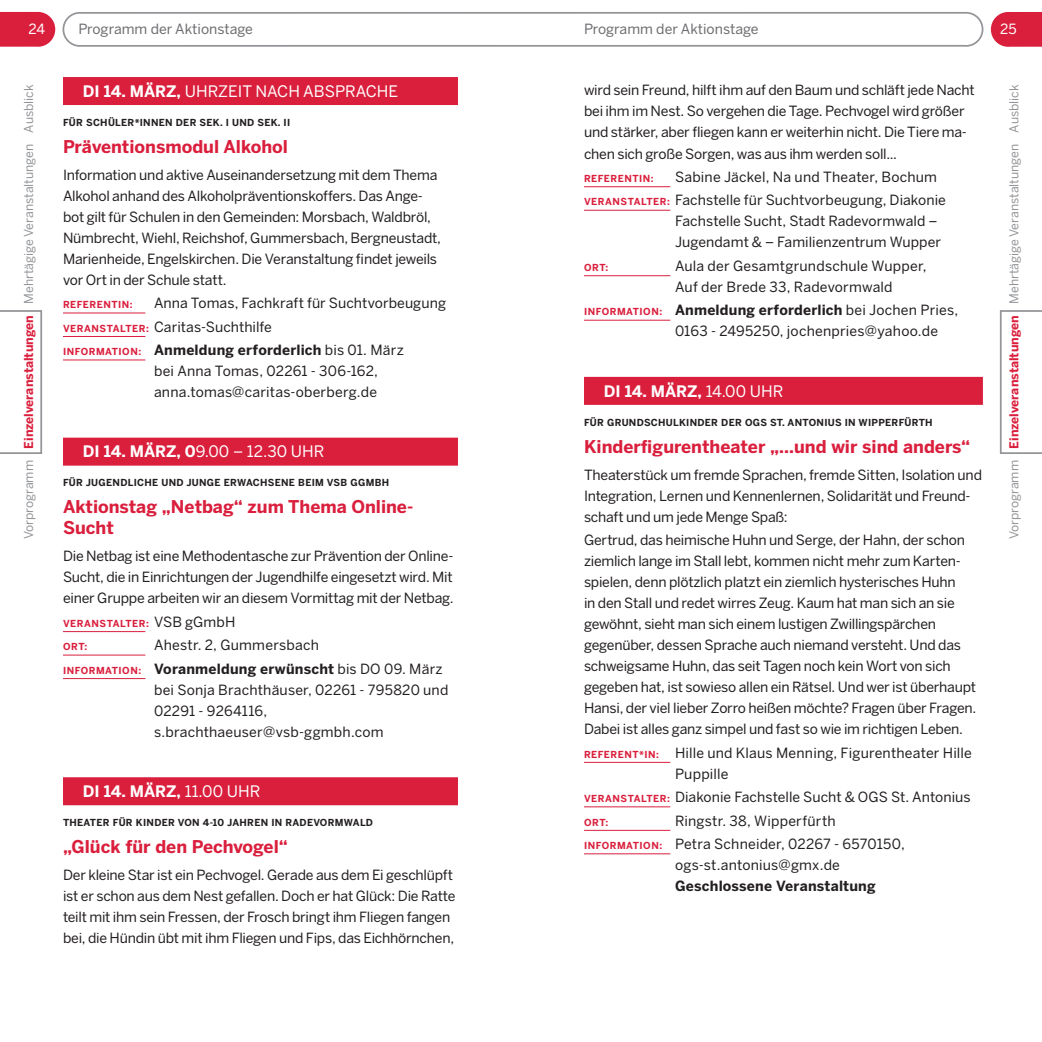
<style>
.page{position:relative;width:1042px;height:1042px;background:#fff}
.page>*{position:absolute;margin:0;border:0;box-sizing:border-box;transform-origin:0 0}
.t1{font:700 17.5px/21px "Benton Sans";color:#da1f3d}
.t2{font:700 15.75px "Benton Sans";letter-spacing:-.005em;color:#fff}
.t3{font:15.75px "Benton Sans";color:#fff}
.t4{font:14px/21px "Benton Sans";letter-spacing:-.015em;color:#231f20}
.t5{font:14px/21px "Benton Sans";letter-spacing:.015em;color:#231f20}
.t6{font:14px/21px "Benton Sans";letter-spacing:.01em;color:#231f20}
.t7{font:14px "Benton Sans";letter-spacing:.005em;color:#231f20}
.t8{font:14px "Benton Sans";color:#6c6d70}
.t9{font:700 14px "Benton Sans";letter-spacing:.015em;color:#231f20}
.t10{font:14px "Benton Sans";color:#fff}
.t11{font:12.25px "Benton Sans";color:#939598}
.t12{font:700 9.62px "Benton Sans";letter-spacing:.05em;color:#da1f3d}
.t13{font:700 9.62px "Benton Sans";letter-spacing:.03em;color:#231f20}
.t14{font:700 9.62px "Benton Sans";letter-spacing:.055em;color:#231f20}
.t15{font:700 9.62px "Benton Sans";letter-spacing:.135em;color:#231f20}
.s1{font-weight:700;color:#da1f3d}
.s2{font-weight:400}
.s3{font-weight:700;font-size:9.62px;color:#da1f3d}
.s4{font-weight:700}
</style>
<div class="page">
<svg style="left:0;top:12px;width:55px;height:35px;background:#dc2f4a"></svg>
<svg style="left:62px;top:13px;width:922px;height:34px"></svg>
<svg style="left:991px;top:12px;width:51px;height:35px;background:#dc304c"></svg>
<svg style="left:0;top:310px;width:42px;height:144px"></svg>
<svg style="left:1000px;top:310px;width:42px;height:144px"></svg>
<div style="left:63px;top:77px;width:395px;height:28px;background:#da1f3d"></div>
<hr style="left:63px;top:313px;width:82px;height:1px;background:#da1f3d">
<hr style="left:63px;top:336px;width:82px;height:1px;background:#da1f3d">
<hr style="left:63px;top:360px;width:82px;height:1px;background:#da1f3d">
<div style="left:63px;top:438px;width:395px;height:28px;background:#da1f3d"></div>
<hr style="left:63px;top:631px;width:82px;height:1px;background:#da1f3d">
<hr style="left:63px;top:655px;width:82px;height:1px;background:#da1f3d">
<hr style="left:63px;top:678px;width:82px;height:1px;background:#da1f3d">
<div style="left:63px;top:777px;width:395px;height:28px;background:#da1f3d"></div>
<hr style="left:584px;top:186px;width:86px;height:1px;background:#da1f3d">
<hr style="left:584px;top:210px;width:86px;height:1px;background:#da1f3d">
<hr style="left:584px;top:275px;width:86px;height:1px;background:#da1f3d">
<hr style="left:584px;top:320px;width:86px;height:1px;background:#da1f3d">
<div style="left:584px;top:377px;width:399px;height:28px;background:#da1f3d"></div>
<hr style="left:584px;top:762px;width:86px;height:1px;background:#da1f3d">
<hr style="left:584px;top:806px;width:86px;height:1px;background:#da1f3d">
<hr style="left:584px;top:830px;width:86px;height:1px;background:#da1f3d">
<hr style="left:584px;top:853px;width:86px;height:1px;background:#da1f3d">
<p class="t10" style="left:29px;top:21px;width:18px">24</p>
<p class="t10" style="left:1000px;top:21px;width:18px">25</p>
<p class="t8" style="left:78px;top:21px;width:176px">Programm der Aktionstage</p>
<p class="t8" style="left:584px;top:21px;width:176px">Programm der Aktionstage</p>
<p class="t11" style="left:22px;top:539px;width:456px;rotate:-90deg">Vorprogramm <span class="s1">Einzelveranstaltungen</span> Mehrtägige Veranstaltungen Ausblick</p>
<p class="t2" style="left:83px;top:82px;width:124px">DI 14. März, <span class="s2">Uhrzeit</span></p>
<p class="t3" style="left:255px;top:82px;width:12px">nach</p>
<p class="t3" style="left:303px;top:82px;width:22px">Absprache</p>
<p class="t13" style="left:63px;top:116px;width:45px">Für Schül</p>
<p class="t13" style="left:121px;top:116px;width:166px">er*innen der Sek. I und Sek. II</p>
<p class="t1" style="left:63px;top:136px;width:227px">Präventionsmodul Alkohol</p>
<p class="t4" style="left:63px;top:164px;width:379px">Information und aktive Auseinandersetzung mit dem Thema Alkohol anhand des Alkoholpräventionskoffers. Das Ange&shy;bot gilt für Schulen in den Gemeinden: Morsbach, Waldbröl, Nümbrecht, Wiehl, Reichshof, Gummersbach, Bergneustadt, Marienheide, Engelskirchen. Die Veranstaltung findet jeweils vor Ort in der Schule statt.</p>
<p class="t12" style="left:63px;top:299px;width:71px">Referentin:</p>
<p class="t7" style="left:154px;top:295px;width:293px">Anna Tomas, Fachkraft für Suchtvorbeugung</p>
<p class="t12" style="left:63px;top:322px;width:37px">VERANST</p>
<p class="t12" style="left:113px;top:322px;width:21px">ALTER</p>
<p class="t4" style="left:146px;top:316px;width:127px"><span class="s3">:</span> Caritas-Suchthilfe</p>
<p class="t12" style="left:63px;top:346px;width:8px">INFOR</p>
<p class="t12" style="left:96px;top:346px;width:24px">MATION</p>
<p class="t5" style="left:154px;top:339px;width:251px;text-indent:-16px"><span class="s3">:</span> <span class="s4">Anmeldung erforderlich</span> bis 01. März bei Anna Tomas, 02261 - 306-162, anna.tomas@caritas-oberberg.de</p>
<p class="t3" style="left:83px;top:442px;width:243px"><span class="s4">DI 14. März, 0</span>9.00 – 12.30 UHR</p>
<p class="t13" style="left:63px;top:477px;width:304px">Für Jugendliche und junge Erwachsene beim VSB gGmb</p>
<p class="t13" style="left:382px;top:477px;width:9px">H</p>
<p class="t1" style="left:63px;top:496px;width:352px">Aktionstag „Netbag“ zum Thema Online-<br>Sucht</p>
<p class="t4" style="left:63px;top:545px;width:392px;text-align:justify">Die Netbag ist eine Methodentasche zur Prävention der Online-Sucht, die in Einrichtungen der Jugendhilfe eingesetzt wird. Mit einer Gruppe arbeiten wir an diesem Vormittag mit der Netbag.</p>
<p class="t12" style="left:63px;top:617px;width:37px">VERANST</p>
<p class="t12" style="left:113px;top:617px;width:21px">ALTER</p>
<p class="t7" style="left:146px;top:613px;width:91px"><span class="s3">:</span> VSB gGmbH</p>
<p class="t12" style="left:63px;top:641px;width:8px">ORT</p>
<p class="t12" style="left:84px;top:641px;width:4px">:</p>
<p class="t5" style="left:154px;top:634px;width:166px">Ahestr. 2, Gummersbach</p>
<p class="t12" style="left:63px;top:664px;width:8px">INFOR</p>
<p class="t12" style="left:96px;top:664px;width:24px">MATION</p>
<p class="t5" style="left:154px;top:658px;width:296px;text-indent:-16px"><span class="s3">:</span> <span class="s4">Voranmeldung erwünscht</span> bis DO 09. März bei Sonja Brachthäuser, 02261 - 795820 und 02291 - 9264116, s.brachthaeuser@vsb-ggmbh.com</p>
<p class="t2" style="left:83px;top:782px;width:179px">DI 14. März, <span class="s2">11.00 UHR</span></p>
<p class="t14" style="left:63px;top:817px;width:231px">Th eater für Kinder von 4-10 Jah ren in Rad</p>
<p class="t13" style="left:307px;top:817px;width:54px">evormwald</p>
<p class="t1" style="left:63px;top:836px;width:226px">„Glück für den Pechvogel“</p>
<p class="t4" style="left:63px;top:864px;width:394px">Der kleine Star ist ein Pechvogel. Gerade aus dem Ei geschlüpft ist er schon aus dem Nest gefallen. Doch er hat Glück: Die Ratte teilt mit ihm sein Fressen, der Frosch bringt ihm Fliegen fangen bei, die Hündin übt mit ihm Fliegen und Fips, das Eichhörnchen,</p>
<p class="t4" style="left:584px;top:80px;width:392px">wird sein Freund, hilft ihm auf den Baum und schläft jede Nacht bei ihm im Nest. So vergehen die Tage. Pechvogel wird größer und stärker, aber fliegen kann er weiterhin nicht. Die Tiere ma&shy;chen sich große Sorgen, was aus ihm werden soll...</p>
<p class="t12" style="left:584px;top:173px;width:71px">Referentin:</p>
<p class="t5" style="left:675px;top:166px;width:264px">Sabine Jäckel, Na und Theater, Bochum</p>
<p class="t12" style="left:584px;top:196px;width:37px">VERANST</p>
<p class="t12" style="left:634px;top:196px;width:21px">ALTER</p>
<p class="t4" style="left:667px;top:190px;width:280px;text-align:center"><span class="s3">:</span> Fachstelle für Suchtvorbeugung, Diakonie<br>Fachstelle Sucht, Stadt Radevormwald –<br>Jugendamt &amp; – Familienzentrum Wupper</p>
<p class="t12" style="left:584px;top:262px;width:8px">ORT</p>
<p class="t12" style="left:605px;top:262px;width:4px">:</p>
<p class="t5" style="left:675px;top:255px;width:253px">Aula der Gesamtgrundschule Wupper,<br>Auf der Brede 33, Radevormwald</p>
<p class="t12" style="left:584px;top:306px;width:8px">INFOR</p>
<p class="t12" style="left:617px;top:306px;width:24px">MATION</p>
<p class="t5" style="left:659px;top:300px;width:300px;text-align:center"><span class="s3">:</span> <span class="s4">Anmeldung erforderlich</span> bei Jochen Pries,<br>0163 - 2495250, jochenpries@yahoo.de</p>
<p class="t2" style="left:604px;top:382px;width:181px">DI 14. März, <span class="s2">14.00 UHR</span></p>
<p class="t15" style="left:584px;top:416px;width:170px">Für Grundschulkinder der OGS</p>
<p class="t13" style="left:770px;top:416px;width:162px">St. Antonius in Wipperfürth</p>
<p class="t1" style="left:584px;top:435px;width:388px">Kinderfigurentheater „...und wir sind anders“</p>
<p class="t4" style="left:584px;top:464px;width:399px">Theaterstück um fremde Sprachen, fremde Sitten, Isolation und<br>Integration, Lernen und Kennenlernen, Solidarität und Freund&shy;schaft und um jede Menge Spaß:</p>
<p class="t4" style="left:584px;top:529px;width:394px">Gertrud, das heimische Huhn und Serge, der Hahn, der schon ziemlich lange im Stall lebt, kommen nicht mehr zum Karten&shy;spielen, denn plötzlich platzt ein ziemlich hysterisches Huhn<br>in den Stall und redet wirres Zeug. Kaum hat man sich an sie gewöhnt, sieht man sich einem lustigen Zwillingspärchen gegenüber, dessen Sprache auch niemand versteht. Und das schweigsame Huhn, das seit Tagen noch kein Wort von sich gegeben hat, ist sowieso allen ein Rätsel. Und wer ist überhaupt Hansi, der viel lieber Zorro heißen möchte? Fragen über Fragen.<br>Dabei ist alles ganz simpel und fast so wie im richtigen Leben.</p>
<p class="t6" style="left:675px;top:742px;width:298px;text-indent:-91px"><span class="s3">Referent*in:</span> Hille und Klaus Menning, Figurentheater Hille<br>Puppille</p>
<p class="t12" style="left:584px;top:793px;width:37px">VERANST</p>
<p class="t12" style="left:634px;top:793px;width:21px">ALTER</p>
<p class="t4" style="left:667px;top:786px;width:305px"><span class="s3">:</span> Diakonie Fachstelle Sucht &amp; OGS St. Antonius</p>
<p class="t12" style="left:584px;top:816px;width:8px">ORT</p>
<p class="t12" style="left:605px;top:816px;width:4px">:</p>
<p class="t5" style="left:675px;top:810px;width:162px">Ringstr. 38, Wipperfürth</p>
<p class="t12" style="left:584px;top:840px;width:8px">INFOR</p>
<p class="t12" style="left:617px;top:840px;width:24px">MATION</p>
<p class="t5" style="left:675px;top:833px;width:231px;text-indent:-16px"><span class="s3">:</span> Petra Schneider, 02267 - 6570150, ogs-st.antonius@gmx.de</p>
<p class="t9" style="left:675px;top:877px;width:202px">Geschlossene Veranstaltung</p>
<p class="t11" style="left:1006px;top:539px;width:456px;rotate:-90deg">Vorprogramm <span class="s1">Einzelveranstaltungen</span> Mehrtägige Veranstaltungen Ausblick</p>
</div>
